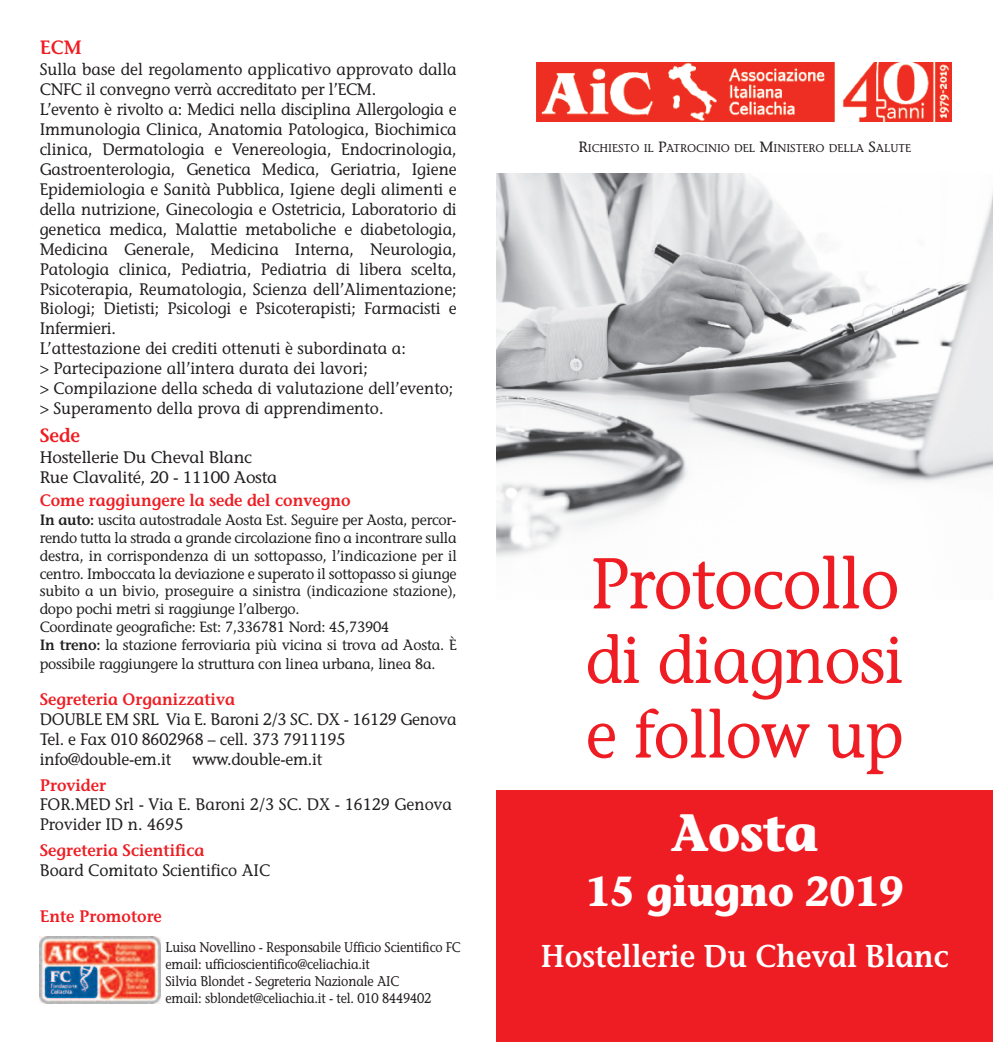
<style>
.page{position:relative;width:993px;height:1042px;background:#fff}
.page>*{position:absolute;margin:0;border:0;box-sizing:border-box;transform-origin:0 0}
.t1{font:500 71.75px "Stone Informal Std";letter-spacing:-.015em;color:#ee1d23;scale:.95 1}
.t2{font:500 66.5px/74.5px "Stone Informal Std";letter-spacing:-.015em;color:#ee1d23;scale:.95 1}
.t3{font:700 52.5px "Stone Informal Std";letter-spacing:-.015em;color:#fff;scale:.95 1}
.t4{font:700 42px "Stone Informal Std";letter-spacing:-.015em;color:#fff;scale:.95 1}
.t5{font:600 31.5px "Stone Informal Std";letter-spacing:-.005em;color:#fff;scale:.94 1}
.t6{font:600 19.25px "Stone Informal Std";color:#ee1d23;scale:.95 1}
.t7{font:500 16.62px/19.9px "Stone Informal Std";letter-spacing:-.005em;color:#231f20;scale:.95 1}
.t8{font:600 16.62px "Stone Informal Std";color:#ee1d23;scale:.95 1}
.t9{font:500 16.62px/19.9px "Stone Informal Std";letter-spacing:-.005em;color:#231f20}
.t10{font:500 14.88px/18px "Stone Informal Std";letter-spacing:-.015em;color:#212121;scale:.96 1}
.t11{font:500 14px/16.8px "Stone Informal Std";letter-spacing:-.015em;color:#231f20;scale:.9 1}
.t12{font:500 11.2px "Stone Informal Std";color:#231f20}
.s1{font-weight:600}
.s2{font-size:14.88px}
</style>
<div class="page">
<img style="left:496px;top:174px;width:496px;height:383px">
<div style="left:496px;top:791px;width:496px;height:251px;background:#ee1d23"></div>
<svg style="left:43px;top:1003px;width:117px;height:1px"></svg>
<img style="left:40px;top:936px;width:120px;height:67px">
<img style="left:536px;top:62px;width:415px;height:60px">
<p class="t6" style="left:40px;top:40px;width:46px">ECM</p>
<p class="t7" style="left:40px;top:61px;width:440px">Sulla base del regolamento applicativo approvato dalla CNFC il convegno verrà accreditato per l’ECM.<br>L’evento è rivolto a: Medici nella disciplina Allergologia e Immunologia Clinica, Anatomia Patologica, Biochimica clinica, Dermatologia e Venereologia, Endocrinologia, Gastroenterologia, Genetica Medica, Geriatria, Igiene Epidemiologia e Sanità Pubblica, Igiene degli alimenti e della nutrizione, Ginecologia e Ostetricia, Laboratorio di genetica medica, Malattie metaboliche e diabetologia, Medicina Generale, Medicina Interna, Neurologia, Patologia clinica, Pediatria, Pediatria di libera scelta, Psicoterapia, Reumatologia, Scienza dell’Alimentazione; Biologi; Dietisti; Psicologi e Psicoterapisti; Farmacisti e Infermieri.<br>L’attestazione dei crediti ottenuti è subordinata a:<br>&gt; Partecipazione all’intera durata dei lavori;<br>&gt; Compilazione della scheda di valutazione dell’evento; &gt; Superamento della prova di apprendimento.</p>
<p class="t6" style="left:40px;top:428px;width:44px">Sede</p>
<p class="t9" style="left:40px;top:449px;width:239px">Hostellerie Du Cheval Blanc<br>Rue Clavalité, 20 - 11100 Aosta</p>
<p class="t8" style="left:40px;top:494px;width:329px">Come raggiungere la sede del convegno</p>
<p class="t10" style="left:40px;top:512px;width:436px"><span class="s1">In auto:</span> uscita autostradale Aosta Est. Seguire per Aosta, percor&shy;rendo tutta la strada a grande circolazione fino a incontrare sulla destra, in corrispondenza di un sottopasso, l’indicazione per il centro. Imboccata la deviazione e superato il sottopasso si giunge subito a un bivio, proseguire a sinistra (indicazione stazione), dopo pochi metri si raggiunge l’albergo.<br>Coordinate geografiche: Est: 7,336781 Nord: 45,73904<br><span class="s1">In treno:</span> la stazione ferroviaria più vicina si trova ad Aosta. È possibile raggiungere la struttura con linea urbana, linea 8a.</p>
<p class="t8" style="left:40px;top:693px;width:207px">Segreteria Organizzativa</p>
<p class="t7" style="left:40px;top:711px;width:440px">DOUBLE EM SRL Via E. Baroni 2/3 SC. DX - 16129 Genova<br>Tel. e Fax 010 8602968 – cell. 373 7911195 info@double-em.it</p>
<p class="t7" style="left:192px;top:751px;width:138px">www.double-em.it</p>
<p class="t8" style="left:40px;top:778px;width:71px">Provider</p>
<p class="t7" style="left:40px;top:796px;width:435px">FOR.MED Srl - Via E. Baroni 2/3 SC. DX - 16129 Genova<br>Provider ID n. 4695</p>
<p class="t8" style="left:40px;top:844px;width:175px">Segreteria Scientifica</p>
<p class="t7" style="left:40px;top:862px;width:244px">Board Comitato Scientifico AIC</p>
<p class="t8" style="left:40px;top:910px;width:130px">Ente Promotore</p>
<p class="t11" style="left:165px;top:940px;width:329px">Luisa Novellino - Responsabile Ufficio Scientifico FC email: ufficioscientifico@celiachia.it<br>Silvia Blondet - Segreteria Nazionale AIC<br>email: sblondet@celiachia.it - tel. 010 8449402</p>
<p class="t12" style="left:578px;top:143px;width:334px"><span class="s2">R</span>ICHIESTO IL <span class="s2">P</span>ATROCINIO DEL <span class="s2">M</span>INISTERO DELLA <span class="s2">S</span>ALUTE</p>
<h1 class="t1" style="left:589px;top:556px;width:327px">Protocollo</h1>
<h2 class="t2" style="left:585px;top:629px;width:336px">di diagnosi e follow up</h2>
<h3 class="t3" style="left:670px;top:812px;width:157px">Aosta</h3>
<h3 class="t4" style="left:585px;top:875px;width:337px">15 giugno 2019</h3>
<h3 class="t5" style="left:540px;top:943px;width:436px">Hostellerie Du Cheval Blanc</h3>
</div>
